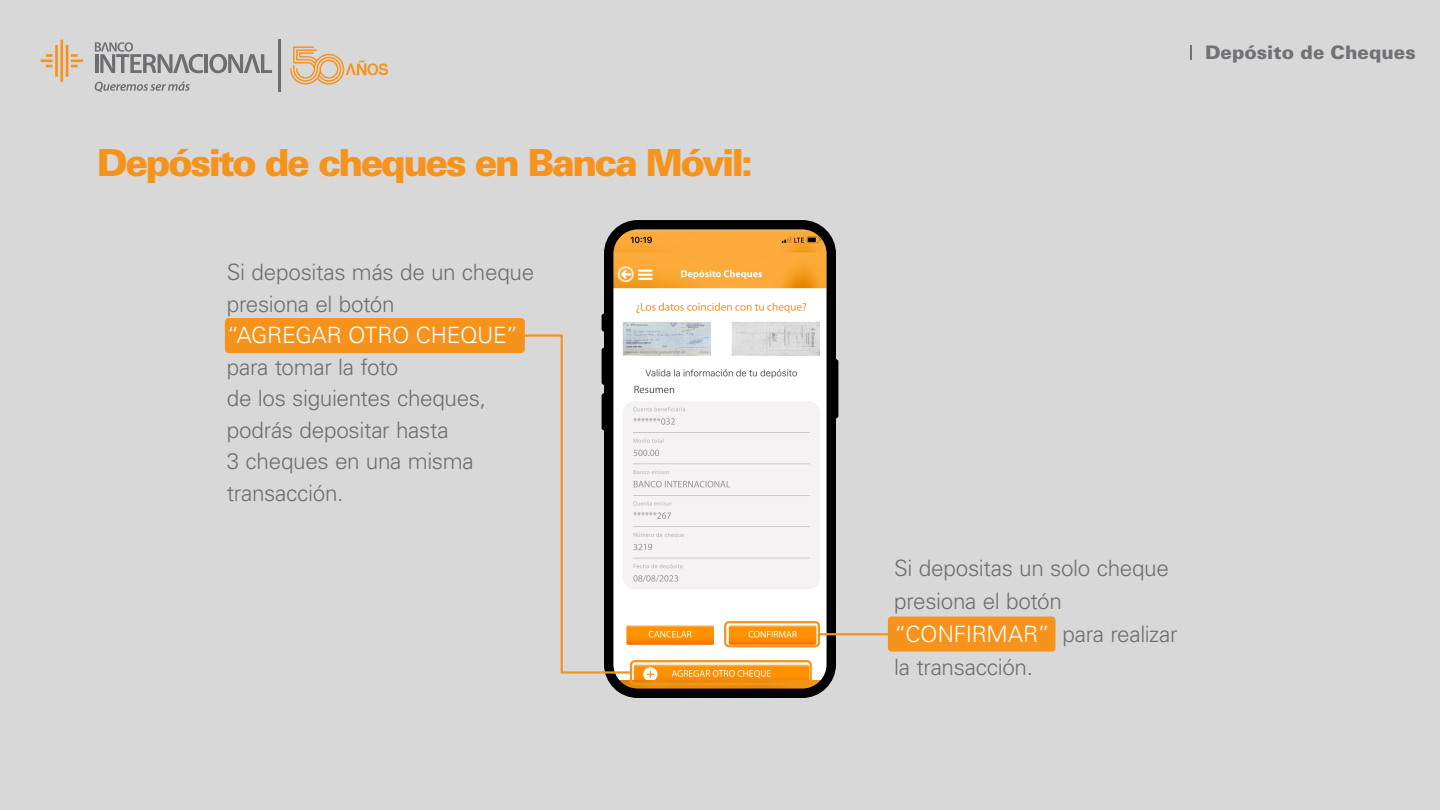
<style>
.page{position:relative;width:1440px;height:810px;background:#d7d8d7}
.page>*{position:absolute;margin:0;border:0;box-sizing:border-box;transform-origin:0 0}
.t1{font:900 37.28px "Univers LT Std";letter-spacing:-.07em;color:#f6931d}
.t2{font:300 22.5px/31.5px "Univers LT Std";letter-spacing:-.015em;color:#706f6f}
.t3{font:300 22.5px "Univers LT Std";letter-spacing:-.01em;color:#fff}
.t4{font:900 18.67px "Univers LT Std";color:#727276}
.s1{color:#fff}
</style>
<div class="page">
<svg style="left:41px;top:40px;width:42px;height:42px"></svg>
<svg style="left:95px;top:42px;width:108px;height:31px"></svg>
<hr style="left:205px;top:54px;width:3px;height:19px;background:#6d6e71">
<svg style="left:209px;top:54px;width:63px;height:19px"></svg>
<svg style="left:95px;top:82px;width:95px;height:10px"></svg>
<hr style="left:278px;top:40px;width:3px;height:52px;background:#6d6e71">
<svg style="left:290px;top:46px;width:98px;height:39px"></svg>
<svg style="left:1190px;top:45px;width:1px;height:15px"></svg>
<div style="left:225px;top:318px;width:300px;height:35px;background:#f6931d;border-radius:4px"></div>
<div style="left:888px;top:617px;width:168px;height:35px;background:#f6931d;border-radius:4px"></div>
<svg style="left:836px;top:359px;width:2px;height:59px"></svg>
<svg style="left:604px;top:220px;width:232px;height:478px;background:#ddcab3"></svg>
<hr style="left:819px;top:633px;width:69px;height:2px;background:#f6931d">
<svg style="left:521px;top:314px;width:112px;height:361px"></svg>
<h1 class="t1" style="left:97px;top:139px;width:658px">Depósito de cheques en Banca Móvil:</h1>
<p class="t2" style="left:227px;top:257px;width:309px">Si depositas más de un cheque presiona el botón</p>
<p class="t3" style="left:227px;top:322px;width:293px">“AGREGAR OTRO CHEQUE”</p>
<p class="t2" style="left:227px;top:351px;width:261px">para tomar la foto<br>de los siguientes cheques, podrás depositar hasta<br>3 cheques en una misma transacción.</p>
<p class="t4" style="left:1205px;top:41px;width:212px">Depósito de Cheques</p>
<p class="t2" style="left:894px;top:551px;width:285px;line-height:33px">Si depositas un solo cheque presiona el botón <span class="s1">“CONFIRMAR”</span> para realizar la transacción.</p>
</div>
